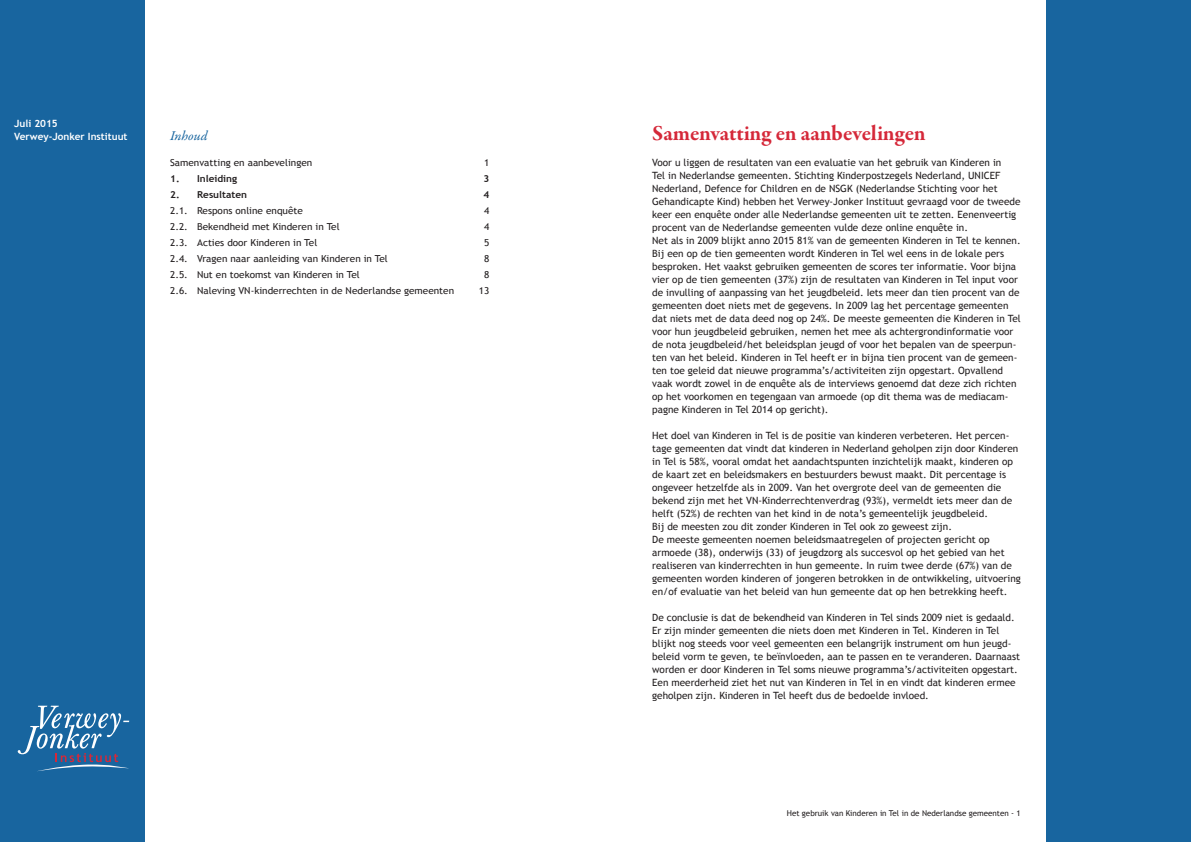
<style>
.page{position:relative;width:1191px;height:842px;background:#fff}
.page>*{position:absolute;margin:0;border:0;box-sizing:border-box;transform-origin:0 0}
.Kop{font:700 22px "Garamond Premr Pro";letter-spacing:-.01em;color:#d52839}
.Subkop{font:italic 13.4px "Garamond Premr Pro";letter-spacing:-.005em;color:#18659f;scale:1.04 1}
.Brood{font:10px/13px "Trebuchet MS";color:#231f20}
.Diap{font:700 10px/13px "Trebuchet MS";color:#fff}
.Brood-2{font:9.6px "Trebuchet MS";color:#231f20;scale:1.04 1}
.Bold{font:700 9.6px "Trebuchet MS";color:#231f20;scale:1.04 1}
.Brood-3{font:8px "Trebuchet MS";color:#231f20}
</style>
<div class="page">
<div style="left:0;top:0;width:145px;height:842px;background:#18659f"></div>
<div style="left:1046px;top:0;width:145px;height:842px;background:#18659f"></div>
<svg style="left:18px;top:706px;width:111px;height:65px"></svg>
<p class="Diap" style="left:14px;top:117px;width:115px">Juli 2015<br>Verwey-Jonker Instituut</p>
<p class="Subkop" style="left:170px;top:127px;width:37px">Inhoud</p>
<p class="Brood-2" style="left:170px;top:157px;width:138px">Samenvatting en aanbevelingen</p>
<p class="Brood-2" style="left:484px;top:157px;width:7px">1</p>
<p class="Bold" style="left:170px;top:173px;width:66px">1. Inleiding</p>
<p class="Bold" style="left:483px;top:173px;width:7px">3</p>
<p class="Bold" style="left:170px;top:189px;width:75px">2. Resultaten</p>
<p class="Bold" style="left:483px;top:189px;width:7px">4</p>
<p class="Brood-2" style="left:170px;top:205px;width:129px">2.1. Respons online enquête</p>
<p class="Brood-2" style="left:484px;top:205px;width:7px">4</p>
<p class="Brood-2" style="left:170px;top:221px;width:164px">2.2. Bekendheid met Kinderen in Tel</p>
<p class="Brood-2" style="left:484px;top:221px;width:7px">4</p>
<p class="Brood-2" style="left:170px;top:237px;width:143px">2.3. Acties door Kinderen in Tel</p>
<p class="Brood-2" style="left:484px;top:237px;width:7px">5</p>
<p class="Brood-2" style="left:170px;top:253px;width:211px">2.4. Vragen naar aanleiding van Kinderen in Tel</p>
<p class="Brood-2" style="left:484px;top:253px;width:7px">8</p>
<p class="Brood-2" style="left:170px;top:269px;width:184px">2.5. Nut en toekomst van Kinderen in Tel</p>
<p class="Brood-2" style="left:484px;top:269px;width:7px">8</p>
<p class="Brood-2" style="left:170px;top:285px;width:274px">2.6. Naleving VN-kinderrechten in de Nederlandse gemeenten</p>
<p class="Brood-2" style="left:479px;top:285px;width:12px">13</p>
<p class="Kop" style="left:652px;top:120px;width:275px">Samenvatting en aanbevelingen</p>
<p class="Brood" style="left:652px;top:156px;width:370px">Voor u liggen de resultaten van een evaluatie van het gebruik van Kinderen in<br>Tel in Nederlandse gemeenten. Stichting Kinderpostzegels Nederland, UNICEF Nederland, Defence for Children en de NSGK (Nederlandse Stichting voor het Gehandicapte Kind) hebben het Verwey-Jonker Instituut gevraagd voor de tweede keer een enquête onder alle Nederlandse gemeenten uit te zetten. Eenenveertig procent van de Nederlandse gemeenten vulde deze online enquête in.</p>
<p class="Brood" style="left:652px;top:234px;width:370px">Net als in 2009 blijkt anno 2015 81% van de gemeenten Kinderen in Tel te kennen.<br>Bij een op de tien gemeenten wordt Kinderen in Tel wel eens in de lokale pers besproken. Het vaakst gebruiken gemeenten de scores ter informatie. Voor bijna vier op de tien gemeenten (37%) zijn de resultaten van Kinderen in Tel input voor de invulling of aanpassing van het jeugdbeleid. Iets meer dan tien procent van de gemeenten doet niets met de gegevens. In 2009 lag het percentage gemeenten dat niets met de data deed nog op 24%. De meeste gemeenten die Kinderen in Tel voor hun jeugdbeleid gebruiken, nemen het mee als achtergrondinformatie voor de nota jeugdbeleid/het beleidsplan jeugd of voor het bepalen van de speerpun&shy;ten van het beleid. Kinderen in Tel heeft er in bijna tien procent van de gemeen&shy;ten toe geleid dat nieuwe programma’s/activiteiten zijn opgestart. Opvallend vaak wordt zowel in de enquête als de interviews genoemd dat deze zich richten op het voorkomen en tegengaan van armoede (op dit thema was de mediacam&shy;pagne Kinderen in Tel 2014 op gericht).</p>
<p class="Brood" style="left:652px;top:429px;width:370px">Het doel van Kinderen in Tel is de positie van kinderen verbeteren. Het percen&shy;tage gemeenten dat vindt dat kinderen in Nederland geholpen zijn door Kinderen in Tel is 58%, vooral omdat het aandachtspunten inzichtelijk maakt, kinderen op de kaart zet en beleidsmakers en bestuurders bewust maakt. Dit percentage is ongeveer hetzelfde als in 2009. Van het overgrote deel van de gemeenten die bekend zijn met het VN-Kinderrechtenverdrag (93%), vermeldt iets meer dan de helft (52%) de rechten van het kind in de nota’s gemeentelijk jeugdbeleid.<br>Bij de meesten zou dit zonder Kinderen in Tel ook zo geweest zijn.<br>De meeste gemeenten noemen beleidsmaatregelen of projecten gericht op armoede (38), onderwijs (33) of jeugdzorg als succesvol op het gebied van het realiseren van kinderrechten in hun gemeente. In ruim twee derde (67%) van de gemeenten worden kinderen of jongeren betrokken in de ontwikkeling, uitvoering en/of evaluatie van het beleid van hun gemeente dat op hen betrekking heeft.</p>
<p class="Brood" style="left:652px;top:611px;width:369px">De conclusie is dat de bekendheid van Kinderen in Tel sinds 2009 niet is gedaald.<br>Er zijn minder gemeenten die niets doen met Kinderen in Tel. Kinderen in Tel blijkt nog steeds voor veel gemeenten een belangrijk instrument om hun jeugd&shy;beleid vorm te geven, te beïnvloeden, aan te passen en te veranderen. Daarnaast worden er door Kinderen in Tel soms nieuwe programma’s/activiteiten opgestart.<br>Een meerderheid ziet het nut van Kinderen in Tel in en vindt dat kinderen ermee geholpen zijn. Kinderen in Tel heeft dus de bedoelde invloed.</p>
<p class="Brood-3" style="left:786px;top:808px;width:235px">Het gebruik van Kinderen in Tel in de Nederlandse gemeenten - 1</p>
</div>
